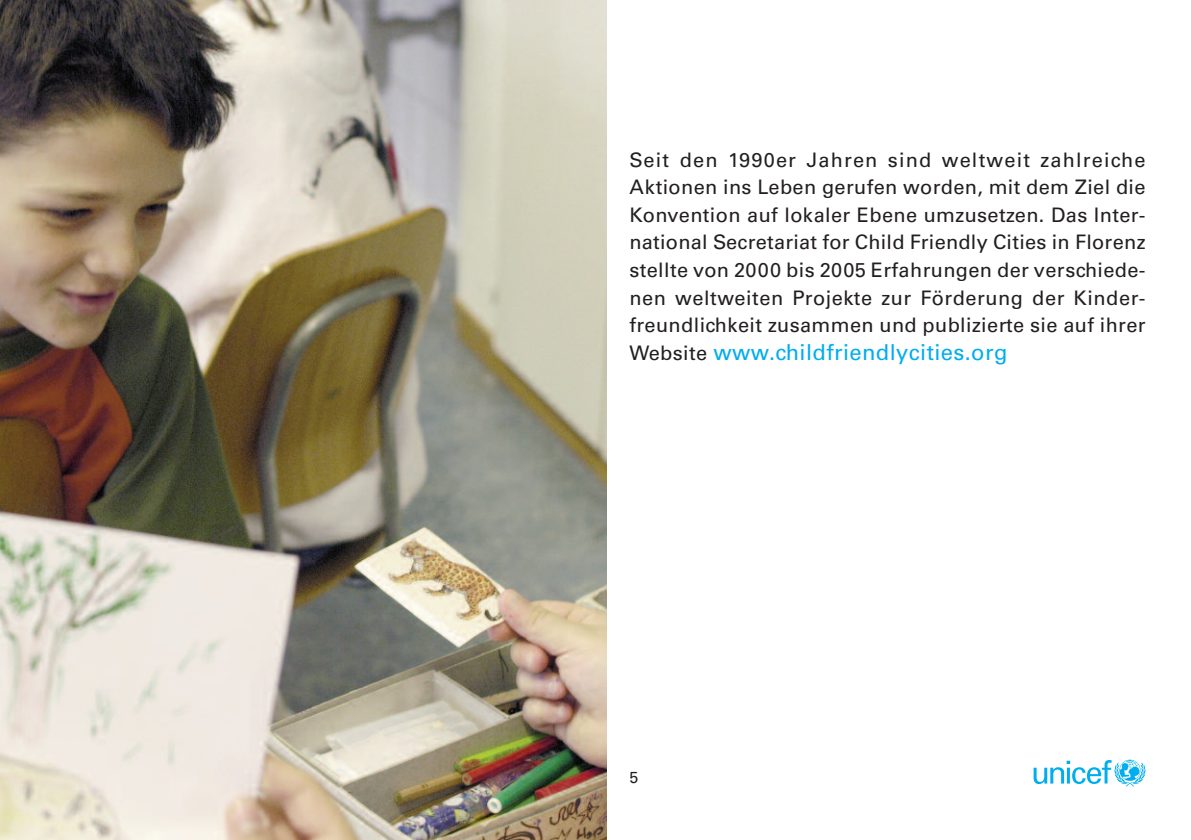
<style>
.page{position:relative;width:1191px;height:840px;background:#fff}
.page>*{position:absolute;margin:0;border:0;box-sizing:border-box;transform-origin:0 0}
.t1{font:22px "Univers LT";letter-spacing:.015em;color:#00aeef}
.t2{font:20px/27.6px "Univers LT";letter-spacing:.015em;color:#231f20;text-align:justify}
.t3{font:16px "Univers LT";color:#231f20}
.s1{font-size:20px;color:#231f20}
</style>
<div class="page">
<svg style="left:1033px;top:759px;width:112px;height:27px"></svg>
<img style="left:0;top:0;width:607px;height:839px">
<p class="t2" style="left:629px;top:148px;width:517px">Seit den 1990er Jahren sind weltweit zahlreiche Aktionen ins Leben gerufen worden, mit dem Ziel die Konvention auf lokaler Ebene umzusetzen. Das Inter&shy;national Secretariat for Child Friendly Cities in Florenz stellte von 2000 bis 2005 Erfahrungen der verschiede&shy;nen weltweiten Projekte zur Förderung der Kinder&shy;freundlichkeit zusammen und publizierte sie auf ihrer</p>
<p class="t1" style="left:629px;top:343px;width:379px"><span class="s1">Website</span> www.childfriendlycities.org</p>
<p class="t3" style="left:629px;top:771px;width:10px">5</p>
</div>
